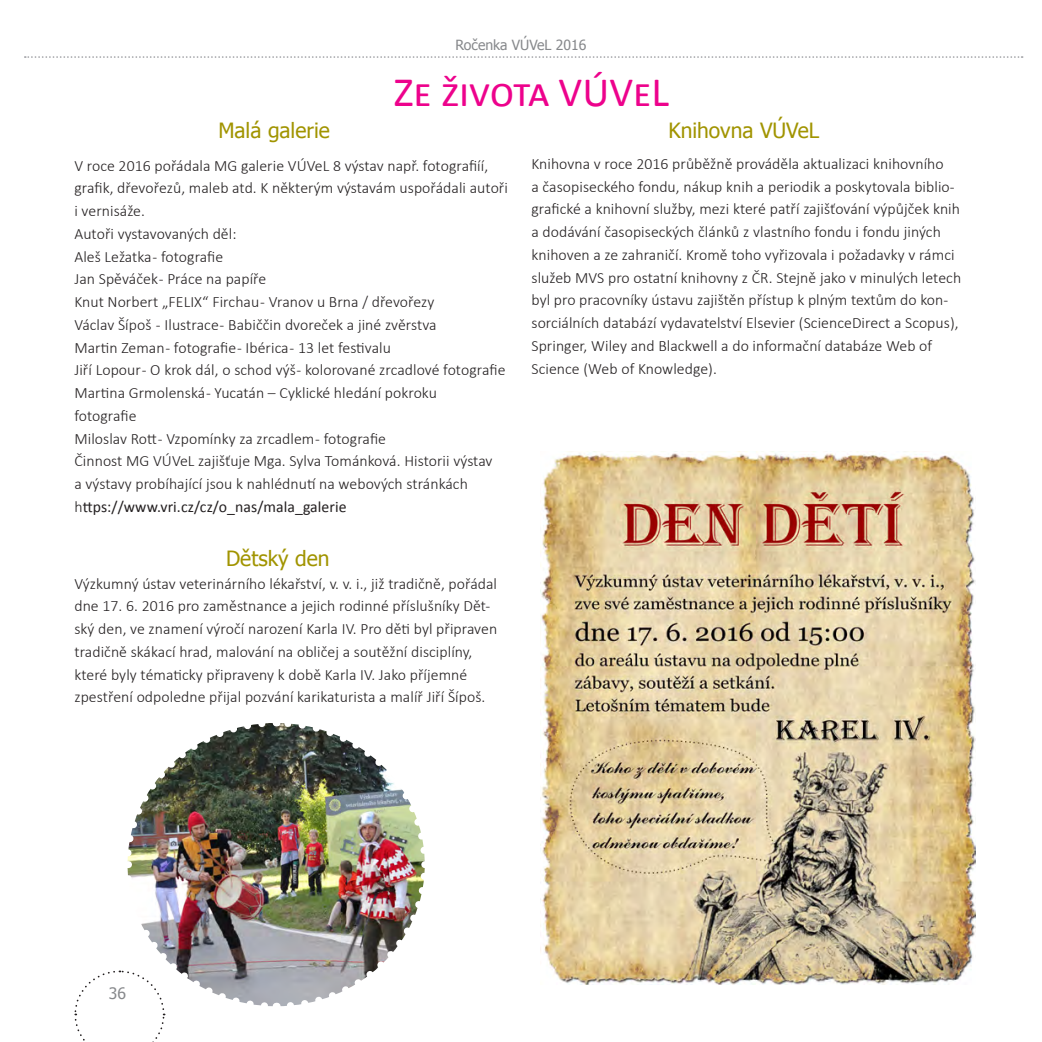
<style>
.page{position:relative;width:1042px;height:1042px;background:#fff}
.page>*{position:absolute;margin:0;border:0;box-sizing:border-box;transform-origin:0 0}
.Maly_nadpis_2{font:42px "Calibri";color:#ed028c}
.Podnadpis{font:21px "Tahoma";color:#a19400}
.Text_odstavců{font:300 15.75px/22.8px "Calibri";letter-spacing:.005em;color:#231f20}
.Text_odstavců-2{font:15.75px "Calibri";letter-spacing:.005em;color:#231f20}
.t1{font:15.75px "Tahoma";color:#87898c}
.t2{font:14px "Tahoma";color:#87898c}
.s1{font-weight:300}
</style>
<div class="page">
<svg style="left:25px;top:56px;width:997px;height:2px"></svg>
<img style="left:541px;top:451px;width:434px;height:534px">
<img style="left:74px;top:723px;width:351px;height:319px">
<p class="t2" style="left:455px;top:36px;width:132px">Ročenka VÚVeL 2016</p>
<p class="Maly_nadpis_2" style="left:394px;top:65px;width:277px">Ze života VÚVeL</p>
<p class="Podnadpis" style="left:218px;top:116px;width:113px">Malá galerie</p>
<p class="Podnadpis" style="left:668px;top:116px;width:152px">Knihovna VÚVeL</p>
<p class="Text_odstavců" style="left:74px;top:154px;width:435px">V roce 2016 pořádala MG galerie VÚVeL 8 výstav např. fotografiíí, grafik, dřevořezů, maleb atd. K některým výstavám uspořádali autoři i vernisáže.</p>
<p class="Text_odstavců" style="left:74px;top:222px;width:164px">Autoři vystavovaných děl:</p>
<p class="Text_odstavců" style="left:74px;top:245px;width:150px">Aleš Ležatka - fotografie</p>
<p class="Text_odstavců" style="left:74px;top:268px;width:193px">Jan Spěváček - Práce na papíře</p>
<p class="Text_odstavců" style="left:74px;top:290px;width:361px">Knut Norbert „FELIX“ Firchau - Vranov u Brna / dřevořezy</p>
<p class="Text_odstavců" style="left:74px;top:313px;width:364px">Václav Šípoš - Ilustrace - Babiččin dvoreček a jiné zvěrstva</p>
<p class="Text_odstavců" style="left:74px;top:336px;width:318px">Martin Zeman - fotografie - Ibérica - 13 let festivalu</p>
<p class="Text_odstavců" style="left:74px;top:358px;width:432px">Jiří Lopour - O krok dál, o schod výš - kolorované zrcadlové fotografie</p>
<p class="Text_odstavců" style="left:74px;top:381px;width:364px">Martina Grmolenská - Yucatán – Cyklické hledání pokroku</p>
<p class="Text_odstavců" style="left:74px;top:404px;width:64px">fotografie</p>
<p class="Text_odstavců" style="left:74px;top:427px;width:313px">Miloslav Rott - Vzpomínky za zrcadlem - fotografie</p>
<p class="Text_odstavců" style="left:74px;top:449px;width:419px">Činnost MG VÚVeL zajišťuje Mga. Sylva Tománková. Historii výstav a výstavy probíhající jsou k nahlédnutí na webových stránkách</p>
<p class="Text_odstavců-2" style="left:74px;top:497px;width:274px"><span class="s1">h</span>ttps://www.vri.cz/cz/o_nas/mala_galerie</p>
<p class="Podnadpis" style="left:226px;top:544px;width:105px">Dětský den</p>
<p class="Text_odstavců" style="left:74px;top:572px;width:424px">Výzkumný ústav veterinárního lékařství, v. v. i., již tradičně, pořádal dne 17. 6. 2016 pro zaměstnance a jejich rodinné příslušníky Dět&shy;ský den, ve znamení výročí narození Karla IV. Pro děti byl připraven tradičně skákací hrad, malování na obličej a soutěžní disciplíny, které byly tématicky připraveny k době Karla IV. Jako příjemné zpestření odpoledne přijal pozvání karikaturista a malíř Jiří Šípoš.</p>
<p class="Text_odstavců" style="left:531px;top:152px;width:431px">Knihovna v roce 2016 průběžně prováděla aktualizaci knihovního<br>a časopiseckého fondu, nákup knih a periodik a poskytovala biblio&shy;grafické a knihovní služby, mezi které patří zajišťování výpůjček knih a dodávání časopiseckých článků z vlastního fondu i fondu jiných knihoven a ze zahraničí. Kromě toho vyřizovala i požadavky v rámci služeb MVS pro ostatní knihovny z ČR. Stejně jako v minulých letech byl pro pracovníky ústavu zajištěn přístup k plným textům do kon&shy;sorciálních databází vydavatelství Elsevier (ScienceDirect a Scopus), Springer, Wiley and Blackwell a do informační databáze Web of Science (Web of Knowledge).</p>
<p class="t1" style="left:109px;top:982px;width:19px">36</p>
</div>
